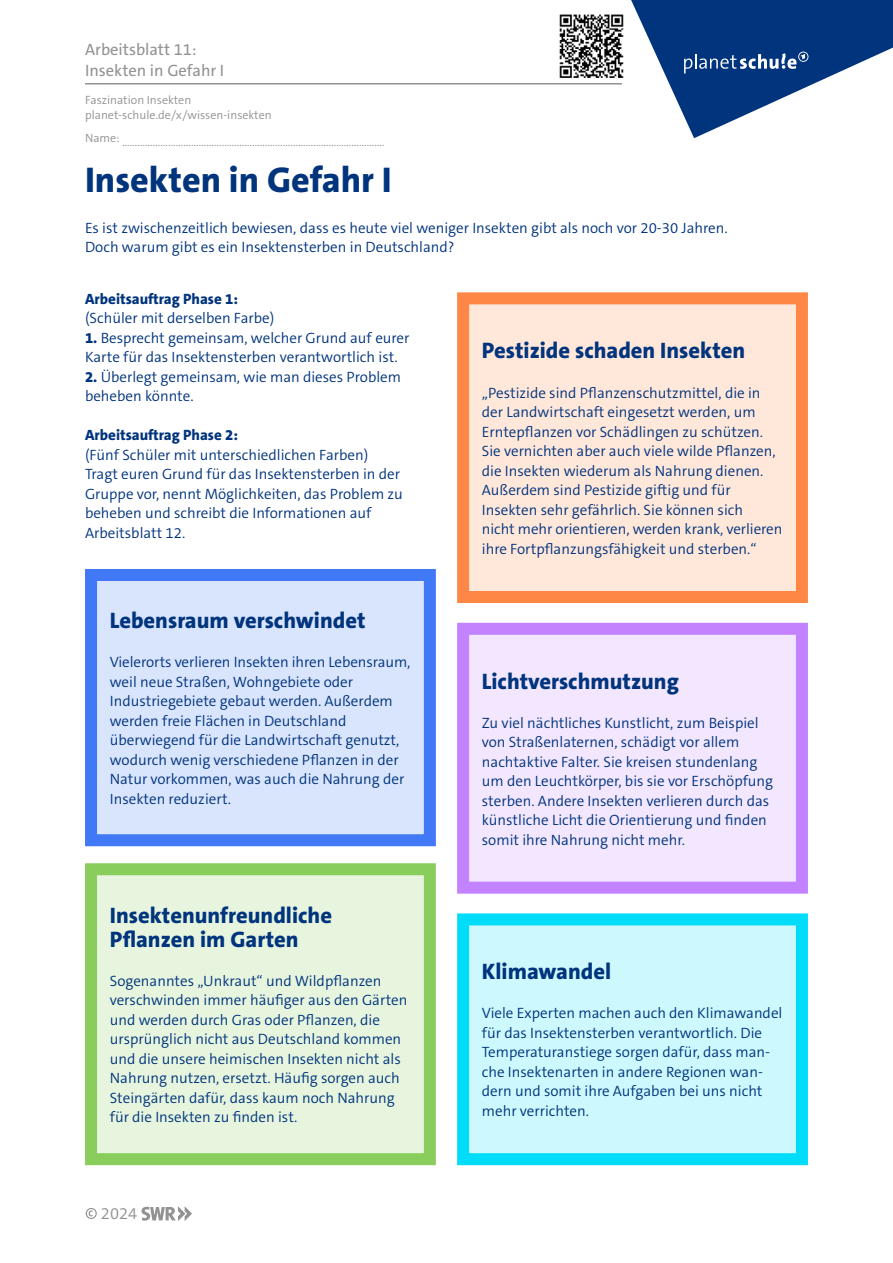
<style>
.page{position:relative;width:893px;height:1263px;background:#fff}
.page>*{position:absolute;margin:0;border:0;box-sizing:border-box;transform-origin:0 0}
.t1{font:800 36px "The Sans C5";color:#00347d}
.t2{font:800 22.5px/24px "The Sans C5";color:#00347d}
.t3{font:16.5px/21px "The Sans C5";color:#929292}
.t4{font:300 16.5px "The Sans C5";color:#929292}
.t5{font:300 15px/19.5px "The Sans C5";color:#00347d}
.t6{font:800 15px "The Sans C5";color:#00347d}
.t7{font:300 12px/15px "The Sans C5";color:#929292}
.s1{font-weight:800}
</style>
<div class="page">
<svg style="left:631px;top:0;width:262px;height:138px"></svg>
<hr style="left:85px;top:83px;width:537px;height:2px;background:#929292">
<svg style="left:86px;top:1208px;width:11px;height:11px"></svg>
<svg style="left:141px;top:1206px;width:51px;height:15px"></svg>
<img style="left:559px;top:14px;width:65px;height:64px">
<svg style="left:457px;top:292px;width:351px;height:311px;background:#ffd9c5"></svg>
<svg style="left:457px;top:622px;width:351px;height:272px;background:#ebd7ff"></svg>
<svg style="left:457px;top:913px;width:351px;height:253px;background:#acf3fd"></svg>
<svg style="left:85px;top:569px;width:351px;height:278px;background:#c2d4fb"></svg>
<svg style="left:85px;top:863px;width:351px;height:303px;background:#dcf0cf"></svg>
<p class="t3" style="left:85px;top:39px;width:141px">Arbeitsblatt 11:<br>Insekten in Gefahr I</p>
<p class="t7" style="left:85px;top:93px;width:188px">Faszination Insekten planet-schule.de/x/wissen-insekten</p>
<p class="t7" style="left:85px;top:135px;width:301px">Name: .......................................................................................................</p>
<h1 class="t1" style="left:85px;top:157px;width:308px">Insekten in Gefahr I</h1>
<p class="t5" style="left:85px;top:218px;width:644px">Es ist zwischenzeitlich bewiesen, dass es heute viel weniger Insekten gibt als noch vor 20-30 Jahren.<br>Doch warum gibt es ein Insektensterben in Deutschland?</p>
<p class="t6" style="left:85px;top:289px;width:154px">Arbeitsauftrag Phase 1:</p>
<p class="t5" style="left:85px;top:308px;width:191px">(Schüler mit derselben Farbe)</p>
<p class="t5" style="left:85px;top:328px;width:326px"><span class="s1">1.</span> Besprecht gemeinsam, welcher Grund auf eurer<br>Karte für das Insektensterben verantwortlich ist.</p>
<p class="t5" style="left:85px;top:367px;width:318px"><span class="s1">2.</span> Überlegt gemeinsam, wie man dieses Problem beheben könnte.</p>
<p class="t6" style="left:85px;top:425px;width:154px">Arbeitsauftrag Phase 2:</p>
<p class="t5" style="left:85px;top:445px;width:319px">(Fünf Schüler mit unterschiedlichen Farben)<br>Tragt euren Grund für das Insektensterben in der Gruppe vor, nennt Möglichkeiten, das Problem zu beheben und schreibt die Informationen auf Arbeitsblatt 12.</p>
<h2 class="t2" style="left:482px;top:339px;width:265px">Pestizide schaden Insekten</h2>
<p class="t5" style="left:482px;top:383px;width:302px">„Pestizide sind Pflanzenschutzmittel, die in der Landwirtschaft eingesetzt werden, um Erntepflanzen vor Schädlingen zu schützen.<br>Sie vernichten aber auch viele wilde Pflanzen, die Insekten wiederum als Nahrung dienen.<br>Außerdem sind Pestizide giftig und für Insekten sehr gefährlich. Sie können sich<br>nicht mehr orientieren, werden krank, verlieren ihre Fortpflanzungsfähigkeit und sterben.“</p>
<h2 class="t2" style="left:110px;top:609px;width:257px">Lebensraum verschwindet</h2>
<p class="t5" style="left:110px;top:652px;width:302px">Vielerorts verlieren Insekten ihren Lebensraum, weil neue Straßen, Wohngebiete oder Industriegebiete gebaut werden. Außerdem werden freie Flächen in Deutschland überwiegend für die Landwirtschaft genutzt, wodurch wenig verschiedene Pflanzen in der Natur vorkommen, was auch die Nahrung der Insekten reduziert.</p>
<h2 class="t2" style="left:110px;top:903px;width:224px">Insektenunfreundliche<br>Pflanzen im Garten</h2>
<p class="t5" style="left:110px;top:971px;width:299px">Sogenanntes „Unkraut“ und Wildpflanzen verschwinden immer häufiger aus den Gärten und werden durch Gras oder Pflanzen, die ursprünglich nicht aus Deutschland kommen und die unsere heimischen Insekten nicht als Nahrung nutzen, ersetzt. Häufig sorgen auch Steingärten dafür, dass kaum noch Nahrung für die Insekten zu finden ist.</p>
<p class="t4" style="left:101px;top:1203px;width:38px">2024</p>
<h2 class="t2" style="left:482px;top:669px;width:199px">Lichtverschmutzung</h2>
<p class="t5" style="left:482px;top:713px;width:293px">Zu viel nächtliches Kunstlicht, zum Beispiel von Straßenlaternen, schädigt vor allem nachtaktive Falter. Sie kreisen stundenlang um den Leuchtkörper, bis sie vor Erschöpfung sterben. Andere Insekten verlieren durch das künstliche Licht die Orientierung und finden somit ihre Nahrung nicht mehr.</p>
<h2 class="t2" style="left:482px;top:960px;width:131px">Klimawandel</h2>
<p class="t5" style="left:482px;top:1004px;width:302px">Viele Experten machen auch den Klimawandel für das Insektensterben verantwortlich. Die Temperaturanstiege sorgen dafür, dass man&shy;che Insektenarten in andere Regionen wan&shy;dern und somit ihre Aufgaben bei uns nicht mehr verrichten.</p>
</div>
